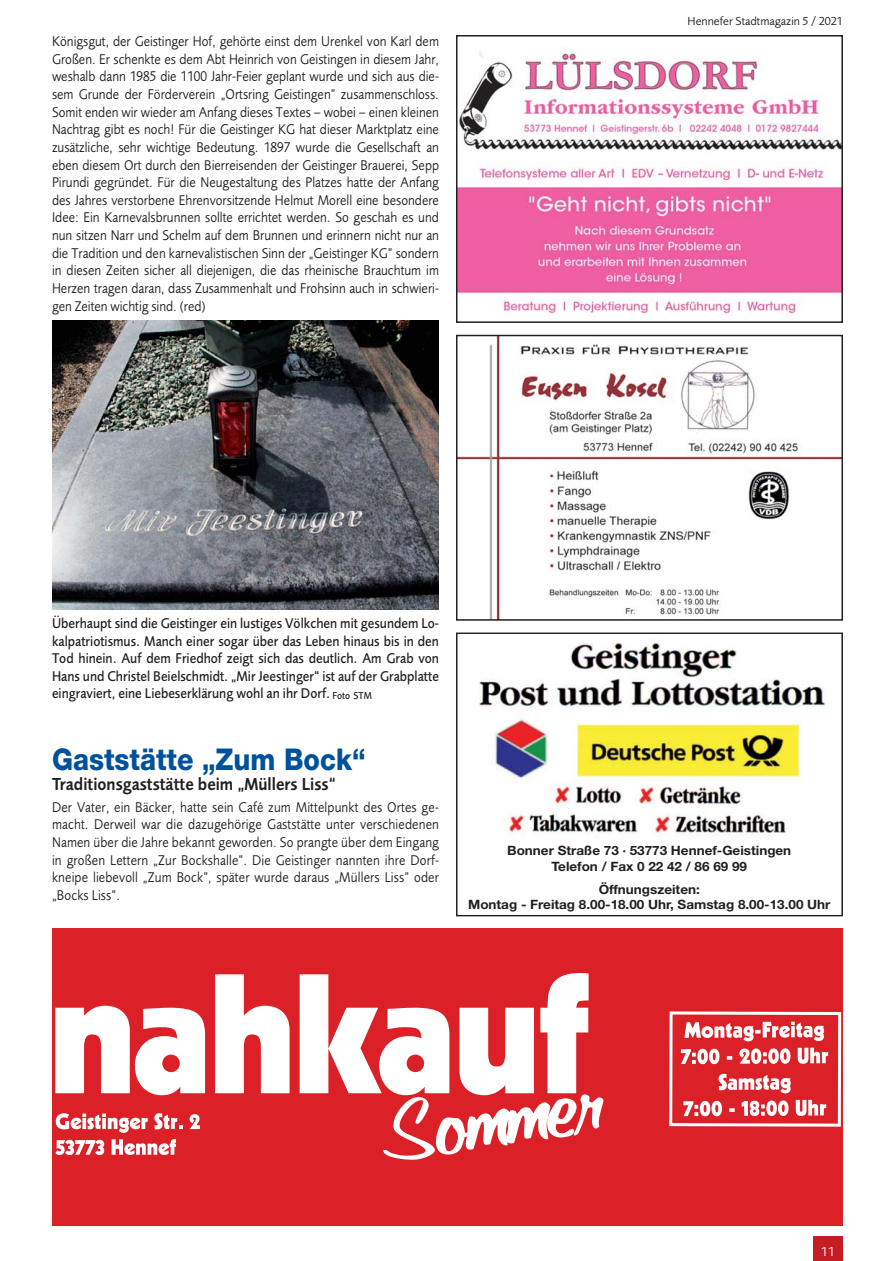
<style>
.page{position:relative;width:893px;height:1261px;background:#fff}
.page>*{position:absolute;margin:0;border:0;box-sizing:border-box;transform-origin:0 0}
.t1{font:800 30px "Helvetica Neue";color:#00519c;scale:.9 1}
.t2{font:600 18px "Foundry Sans";color:#231f20;scale:.9 1}
.t3{font:14.7px/17.5px "Foundry Sans";letter-spacing:.005em;color:#231f20;text-align:justify;scale:.9 1}
.t4{font:500 14.7px/17.5px "Foundry Sans";color:#231f20;text-align:justify;scale:.9 1}
.t5{font:13.5px "Foundry Sans";color:#fff}
.t6{font:700 12.9px/15.5px "Helvetica Neue";color:#231f20;text-align:center;scale:1.05 1}
.t7{font:12px "Foundry Sans";color:#231f20}
.s1{font-size:10.5px}
</style>
<div class="page">
<div style="left:813px;top:1236px;width:30px;height:25px;background:#c51d23"></div>
<img style="left:459px;top:338px;width:381px;height:279px">
<div style="left:456px;top:335px;width:387px;height:285px;border:2px solid #231f20"></div>
<img style="left:479px;top:642px;width:347px;height:193px">
<div style="left:456px;top:632px;width:387px;height:284px;border:1px solid #231f20"></div>
<img style="left:459px;top:51px;width:381px;height:266px">
<div style="left:456px;top:35px;width:387px;height:288px;border:2px solid #231f20"></div>
<div style="left:52px;top:928px;width:791px;height:298px;background:#db2028"></div>
<svg style="left:55px;top:973px;width:534px;height:122px;fill:#fff"></svg>
<svg style="left:383px;top:1094px;width:221px;height:66px"></svg>
<svg style="left:669px;top:1011px;width:173px;height:116px"></svg>
<svg style="left:56px;top:1113px;width:92px;height:19px"></svg>
<svg style="left:154px;top:1113px;width:28px;height:16px"></svg>
<svg style="left:190px;top:1114px;width:10px;height:15px"></svg>
<svg style="left:55px;top:1139px;width:49px;height:16px"></svg>
<svg style="left:112px;top:1139px;width:64px;height:16px"></svg>
<img style="left:52px;top:320px;width:387px;height:289px">
<p class="t3" style="left:52px;top:34px;width:431px">Königsgut, der Geistinger Hof, gehörte einst dem Urenkel von Karl dem Großen. Er schenkte es dem Abt Heinrich von Geistingen in diesem Jahr, weshalb dann 1985 die 1100 Jahr-Feier geplant wurde und sich aus die&shy;sem Grunde der Förderverein „Ortsring Geistingen“ zusammenschloss.<br>Somit enden wir wieder am Anfang dieses Textes – wobei – einen kleinen Nachtrag gibt es noch! Für die Geistinger KG hat dieser Marktplatz eine zusätzliche, sehr wichtige Bedeutung. 1897 wurde die Gesellschaft an eben diesem Ort durch den Bierreisenden der Geistinger Brauerei, Sepp Pirundi gegründet. Für die Neugestaltung des Platzes hatte der Anfang des Jahres verstorbene Ehrenvorsitzende Helmut Morell eine besondere Idee: Ein Karnevalsbrunnen sollte errichtet werden. So geschah es und nun sitzen Narr und Schelm auf dem Brunnen und erinnern nicht nur an die Tradition und den karnevalistischen Sinn der „Geistinger KG“ sondern in diesen Zeiten sicher all diejenigen, die das rheinische Brauchtum im Herzen tragen daran, dass Zusammenhalt und Frohsinn auch in schwieri&shy;gen Zeiten wichtig sind. (red)</p>
<p class="t7" style="left:688px;top:16px;width:157px">Hennefer Stadtmagazin 5 / 2021</p>
<p class="t4" style="left:52px;top:615px;width:431px">Überhaupt sind die Geistinger ein lustiges Völkchen mit gesundem Lo&shy;kalpatriotismus. Manch einer sogar über das Leben hinaus bis in den Tod hinein. Auf dem Friedhof zeigt sich das deutlich. Am Grab von Hans und Christel Beielschmidt. „Mir Jeestinger“ ist auf der Grabplatte eingraviert, eine Liebeserklärung wohl an ihr Dorf. <span class="s1">Foto STM</span></p>
<h1 class="t1" style="left:52px;top:748px;width:350px">Gaststätte „Zum Bock“</h1>
<p class="t2" style="left:52px;top:777px;width:317px">Traditionsgaststätte beim „Müllers Liss“</p>
<p class="t3" style="left:52px;top:799px;width:431px">Der Vater, ein Bäcker, hatte sein Café zum Mittelpunkt des Ortes ge&shy;macht. Derweil war die dazugehörige Gaststätte unter verschiedenen Namen über die Jahre bekannt geworden. So prangte über dem Eingang in großen Lettern „Zur Bockshalle“. Die Geistinger nannten ihre Dorf&shy;kneipe liebevoll „Zum Bock“, später wurde daraus „Müllers Liss“ oder „Bocks Liss“.</p>
<p class="t6" style="left:507px;top:843px;width:272px">Bonner Straße 73 · 53773 Hennef-Geistingen<br>Telefon / Fax 0 22 42 / 86 69 99</p>
<p class="t6" style="left:468px;top:881px;width:347px">Öffnungszeiten:<br>Montag - Freitag 8.00-18.00 Uhr, Samstag 8.00-13.00 Uhr</p>
<p class="t5" style="left:821px;top:1246px;width:15px">11</p>
</div>
